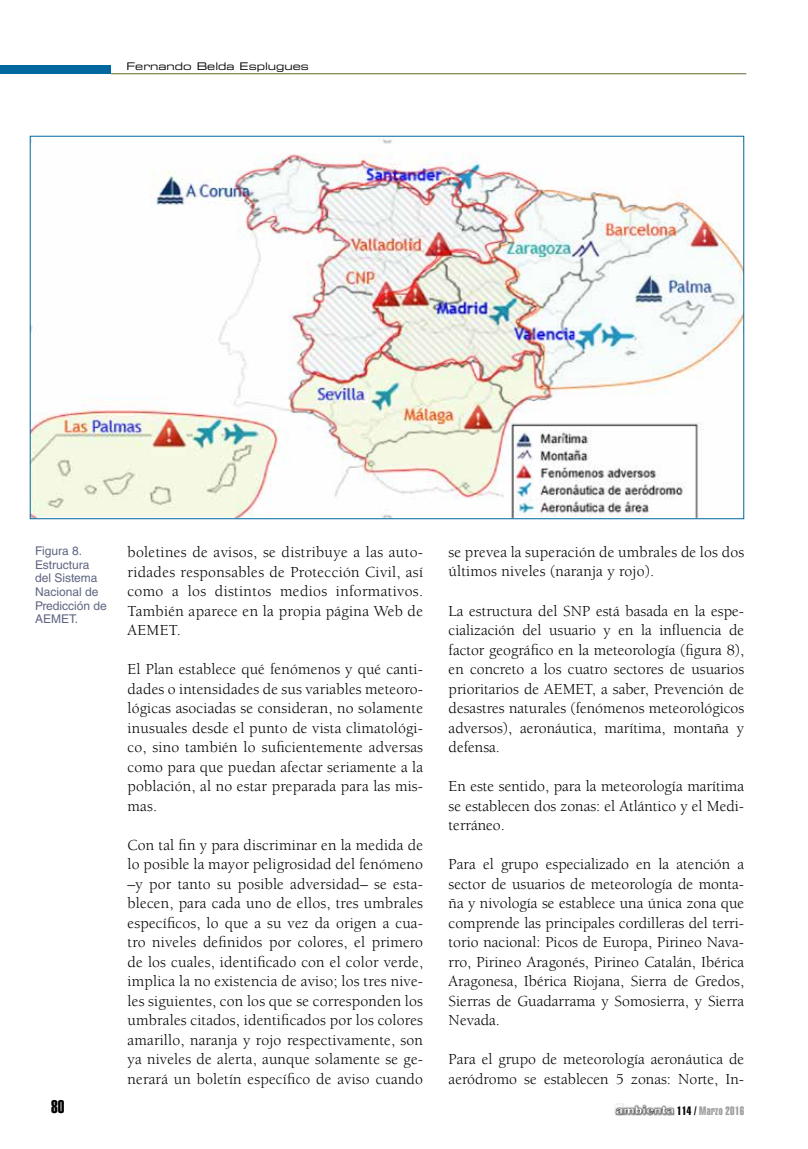
<style>
.page{position:relative;width:808px;height:1149px;background:#fff}
.page>*{position:absolute;margin:0;border:0;box-sizing:border-box;transform-origin:0 0}
.t1{font:18px "Helvetica LT Std Extra Comp";color:#000}
.t2{font:15.75px/19.5px "Berkeley Std";color:#000;text-align:justify}
.t3{font:12px/13.5px "Helvetica LT Std";color:#5f6581}
.t4{font:12px "Helvetica LT Std Extra Comp";letter-spacing:.025em;color:#9c9e9f}
.t5{font:10.5px "Eurostile LT Std Ex 2";color:#000}
.s1{color:#000}
</style>
<div class="page">
<div style="left:0;top:65px;width:111px;height:9px;background:#00689e"></div>
<hr style="left:111px;top:73px;width:635px;height:1px;background:#5f6d27">
<img style="left:614px;top:1103px;width:61px;height:13px">
<img style="left:32px;top:138px;width:710px;height:379px">
<p class="t5" style="left:126px;top:59px;width:184px">Fernando Belda Esplugues</p>
<p class="t3" style="left:35px;top:544px;width:73px">Figura 8.<br>Estructura del Sistema<br>Nacional de<br>Predicción de<br>AEMET.</p>
<p class="t2" style="left:128px;top:542px;width:297px">boletines de avisos, se distribuye a las auto&shy;ridades responsables de Protección Civil, así como a los distintos medios informativos.<br>También aparece en la propia página Web de AEMET.</p>
<p class="t2" style="left:128px;top:659px;width:297px">El Plan establece qué fenómenos y qué canti&shy;dades o intensidades de sus variables meteoro&shy;lógicas asociadas se consideran, no solamente inusuales desde el punto de vista climatológi&shy;co, sino también lo suficientemente adversas como para que puedan afectar seriamente a la población, al no estar preparada para las mis&shy;mas.</p>
<p class="t2" style="left:128px;top:835px;width:297px">Con tal fin y para discriminar en la medida de lo posible la mayor peligrosidad del fenómeno –y por tanto su posible adversidad– se esta&shy;blecen, para cada uno de ellos, tres umbrales específicos, lo que a su vez da origen a cua&shy;tro niveles definidos por colores, el primero de los cuales, identificado con el color verde, implica la no existencia de aviso; los tres nive&shy;les siguientes, con los que se corresponden los umbrales citados, identificados por los colores amarillo, naranja y rojo respectivamente, son ya niveles de alerta, aunque solamente se ge&shy;nerará un boletín específico de aviso cuando</p>
<p class="t2" style="left:449px;top:542px;width:297px">se prevea la superación de umbrales de los dos últimos niveles (naranja y rojo).</p>
<p class="t2" style="left:449px;top:601px;width:297px">La estructura del SNP está basada en la espe&shy;cialización del usuario y en la influencia de factor geográfico en la meteorología (figura 8), en concreto a los cuatro sectores de usuarios prioritarios de AEMET, a saber, Prevención de desastres naturales (fenómenos meteorológicos adversos), aeronáutica, marítima, montaña y defensa.</p>
<p class="t2" style="left:449px;top:776px;width:297px">En este sentido, para la meteorología marítima se establecen dos zonas: el Atlántico y el Medi&shy;terráneo.</p>
<p class="t2" style="left:449px;top:854px;width:297px">Para el grupo especializado en la atención a sector de usuarios de meteorología de monta&shy;ña y nivología se establece una única zona que comprende las principales cordilleras del terri&shy;torio nacional: Picos de Europa, Pirineo Nava&shy;rro, Pirineo Aragonés, Pirineo Catalán, Ibérica Aragonesa, Ibérica Riojana, Sierra de Gredos, Sierras de Guadarrama y Somosierra, y Sierra Nevada.</p>
<p class="t2" style="left:449px;top:1049px;width:297px">Para el grupo de meteorología aeronáutica de aeródromo se establecen 5 zonas: Norte, In-</p>
<p class="t1" style="left:51px;top:1095px;width:15px">80</p>
<p class="t4" style="left:677px;top:1103px;width:68px"><span class="s1">114 /</span> Marzo 2016</p>
</div>
